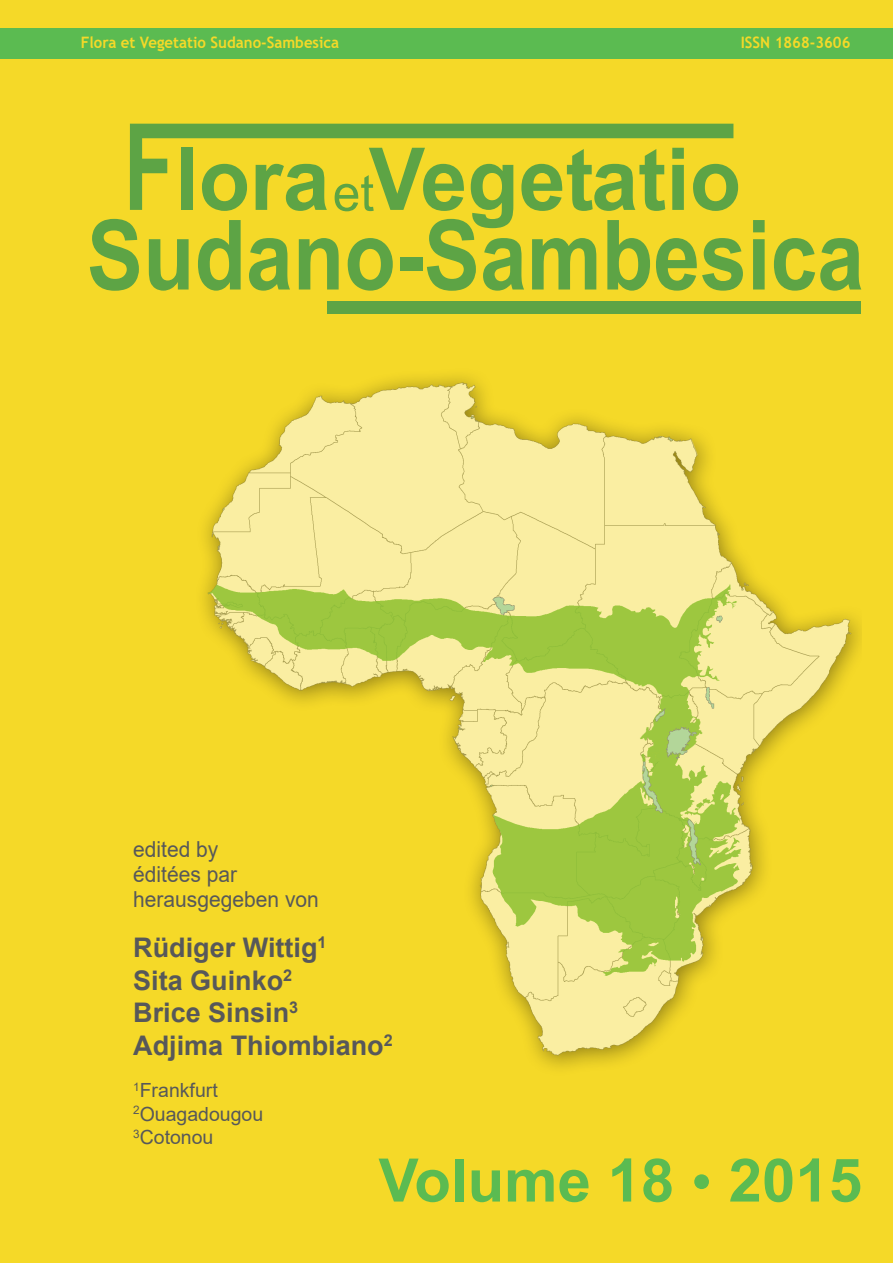
<style>
.page{position:relative;width:893px;height:1263px;background:#f5d928}
.page>*{position:absolute;margin:0;border:0;box-sizing:border-box;transform-origin:0 0}
.t1{font:700 60px "Arial";color:#5bbb51}
.t2{font:700 27px/32.4px "Arial";color:#57585a}
.t3{font:22.05px/25.2px "Arial";color:#57585a;scale:.95 1}
.t4{font:19.5px/23.4px "Arial";color:#57585a}
.t5{font:700 15.75px "Trebuchet MS";color:#f5d928;scale:.95 1}
.s1{font-family:"Times New Roman";font-weight:400}
</style>
<div class="page">
<img style="left:203px;top:376px;width:658px;height:692px">
<svg style="left:130px;top:124px;width:603px;height:86px;fill:#5da445"></svg>
<div style="left:181px;top:148px;width:12px;height:62px;background:#5da445"></div>
<svg style="left:90px;top:219px;width:49px;height:72px"></svg>
<svg style="left:149px;top:239px;width:40px;height:52px"></svg>
<svg style="left:198px;top:148px;width:545px;height:143px"></svg>
<svg style="left:753px;top:220px;width:12px;height:69px"></svg>
<svg style="left:774px;top:238px;width:87px;height:53px"></svg>
<div style="left:327px;top:301px;width:534px;height:13px;background:#5da445"></div>
<div style="left:0;top:28px;width:893px;height:31px;background:#5bbb51"></div>
<p class="t5" style="left:81px;top:32px;width:274px">Flora et Vegetatio Sudano-Sambesica</p>
<p class="t5" style="left:741px;top:32px;width:117px">ISSN 1868-3606</p>
<p class="t3" style="left:133px;top:836px;width:197px">edited by<br>éditées par herausgegeben von</p>
<p class="t2" style="left:133px;top:932px;width:261px">Rüdiger Wittig<sup>1<br></sup>Sita Guinko<sup>2<br></sup>Brice Sinsin<sup>3<br></sup>Adjima Thiombiano<sup>2</sup></p>
<p class="t4" style="left:133px;top:1079px;width:132px"><sup>1</sup>Frankfurt<br><sup>2</sup>Ouagadougou<br><sup>3</sup>Cotonou</p>
<p class="t1" style="left:379px;top:1138px;width:485px">Volume 18 <span class="s1">•</span> 2015</p>
</div>
